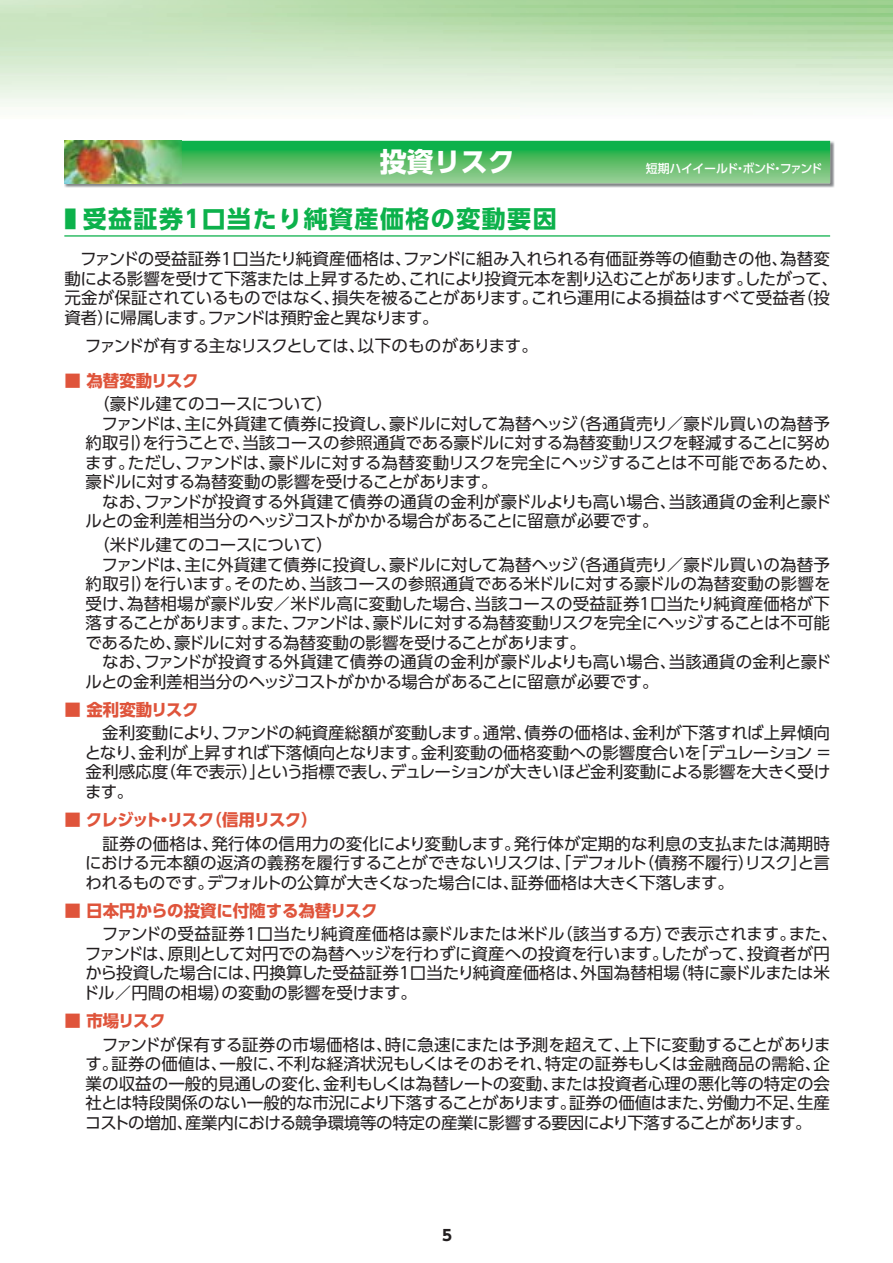
<style>
.page{position:relative;width:893px;height:1263px;background:#fff}
.page>*{position:absolute;margin:0;border:0;box-sizing:border-box;transform-origin:0 0}
.t1{font:27px "UD Shin Go Pro Bold 90 pv RKSJ H";color:#fff}
.t2{font:24px "UD Shin Go Pro Bold 90 pv RKSJ H";letter-spacing:.06em;color:#0cb14b;scale:.5 1}
.t3{font:16.5px/19.5px "UD Shin Go Pro Regular 90 pv RKSJ H";letter-spacing:-.02em;color:#231f20}
.t4{font:16.5px "UD Shin Go Pro Bold 90 pv RKSJ H";letter-spacing:-.01em;color:#df543b}
.t5{font:16.5px "UD Shin Go Pro Bold 90 pv RKSJ H";letter-spacing:-.065em;color:#df543b}
.t6{font:16.5px "UD Shin Go Pro Bold 90 pv RKSJ H";letter-spacing:-.015em;color:#df543b}
.t7{font:16.5px "UD Shin Go Pro Bold 90 pv RKSJ H";letter-spacing:-.035em;color:#df543b}
.t8{font:15px "UD Shin Go Pro Bold 90 pv RKSJ H";color:#231f20}
.t9{font:12px "UD Shin Go Pro Medium 90 pv RKSJ H";letter-spacing:-.045em;color:#fff}
</style>
<div class="page">
<hr style="left:1px;top:102px;width:891px;height:4px;background:#f5faf3">
<hr style="left:1px;top:94px;width:891px;height:4px;background:#eff7ed">
<hr style="left:1px;top:85px;width:891px;height:4px;background:#e9f4e5">
<hr style="left:1px;top:77px;width:891px;height:4px;background:#e4f1df">
<hr style="left:1px;top:68px;width:891px;height:4px;background:#ddeed8">
<hr style="left:1px;top:60px;width:891px;height:4px;background:#d7ebd0">
<hr style="left:1px;top:51px;width:891px;height:4px;background:#d1e8c9">
<hr style="left:64px;top:235px;width:766px;height:2px;background:#0cb14b">
<img style="left:64px;top:141px;width:770px;height:47px">
<svg style="left:182px;top:141px;width:648px;height:42px"></svg>
<img style="left:64px;top:141px;width:118px;height:42px">
<h1 class="t1" style="left:379px;top:152px;width:137px">投資リスク</h1>
<h2 class="t2" style="left:64px;top:210px;width:986px">■ 受益証券1口当たり純資産価格の変動要因</h2>
<p class="t9" style="left:645px;top:164px;width:178px">短期ハイイールド・ボンド・ファンド</p>
<p class="t3" style="left:64px;top:252px;width:775px">　ファンドの受益証券1口当たり純資産価格は、ファンドに組み入れられる有価証券等の値動きの他、為替変動による影響を受けて下落または上昇するため、これにより投資元本を割り込むことがあります。したがって、元金が保証されているものではなく、損失を被ることがあります。これら運用による損益はすべて受益者（投資者）に帰属します。ファンドは預貯金と異なります。</p>
<p class="t3" style="left:85px;top:338px;width:454px">ファンドが有する主なリスクとしては、以下のものがあります。</p>
<p class="t6" style="left:64px;top:374px;width:136px">■ 為替変動リスク</p>
<p class="t3" style="left:85px;top:397px;width:754px;text-indent:8px">（豪ドル建てのコースについて）<br>　ファンドは、主に外貨建て債券に投資し、豪ドルに対して為替ヘッジ（各通貨売り／豪ドル買いの為替予約取引）を行うことで、当該コースの参照通貨である豪ドルに対する為替変動リスクを軽減することに努めます。ただし、ファンドは、豪ドルに対する為替変動リスクを完全にヘッジすることは不可能であるため、豪ドルに対する為替変動の影響を受けることがあります。<br>　なお、ファンドが投資する外貨建て債券の通貨の金利が豪ドルよりも高い場合、当該通貨の金利と豪ドルとの金利差相当分のヘッジコストがかかる場合があることに留意が必要です。</p>
<p class="t3" style="left:85px;top:537px;width:747px;text-indent:8px">（米ドル建てのコースについて）<br>　ファンドは、主に外貨建て債券に投資し、豪ドルに対して為替ヘッジ（各通貨売り／豪ドル買いの為替予約取引）を行います。そのため、当該コースの参照通貨である米ドルに対する豪ドルの為替変動の影響を受け、為替相場が豪ドル安／米ドル高に変動した場合、当該コースの受益証券１口当たり純資産価格が下落することがあります。また、ファンドは、豪ドルに対する為替変動リスクを完全にヘッジすることは不可能であるため、豪ドルに対する為替変動の影響を受けることがあります。<br>　なお、ファンドが投資する外貨建て債券の通貨の金利が豪ドルよりも高い場合、当該通貨の金利と豪ドルとの金利差相当分のヘッジコストがかかる場合があることに留意が必要です。</p>
<p class="t6" style="left:64px;top:703px;width:136px">■ 金利変動リスク</p>
<p class="t3" style="left:85px;top:726px;width:749px;text-align:justify">　金利変動により、ファンドの純資産総額が変動します。通常、債券の価格は、金利が下落すれば上昇傾向となり、金利が上昇すれば下落傾向となります。金利変動の価格変動への影響度合いを「デュレーション ＝金利感応度（年で表示）」という指標で表し、デュレーションが大きいほど金利変動による影響を大きく受けます。</p>
<p class="t5" style="left:64px;top:814px;width:255px">■ クレジット・リスク（信用リスク）</p>
<p class="t3" style="left:85px;top:836px;width:746px;text-align:justify">　証券の価格は、発行体の信用力の変化により変動します。発行体が定期的な利息の支払または満期時における元本額の返済の義務を履行することができないリスクは、「デフォルト（債務不履行）リスク」と言われるものです。デフォルトの公算が大きくなった場合には、証券価格は大きく下落します。</p>
<p class="t4" style="left:64px;top:904px;width:315px">■ 日本円からの投資に付随する為替リスク</p>
<p class="t3" style="left:83px;top:927px;width:756px">　ファンドの受益証券1口当たり純資産価格は豪ドルまたは米ドル（該当する方）で表示されます。また、ファンドは、原則として対円での為替ヘッジを行わずに資産への投資を行います。したがって、投資者が円から投資した場合には、円換算した受益証券1口当たり純資産価格は、外国為替相場（特に豪ドルまたは米ドル／円間の相場）の変動の影響を受けます。</p>
<p class="t7" style="left:64px;top:1015px;width:103px">■ 市場リスク</p>
<p class="t3" style="left:85px;top:1037px;width:747px;text-align:justify">　ファンドが保有する証券の市場価格は、時に急速にまたは予測を超えて、上下に変動することがあります。証券の価値は、一般に、不利な経済状況もしくはそのおそれ、特定の証券もしくは金融商品の需給、企業の収益の一般的見通しの変化、金利もしくは為替レートの変動、または投資者心理の悪化等の特定の会社とは特段関係のない一般的な市況により下落することがあります。証券の価値はまた、労働力不足、生産コストの増加、産業内における競争環境等の特定の産業に影響する要因により下落することがあります。</p>
<p class="t8" style="left:442px;top:1230px;width:11px">5</p>
</div>
